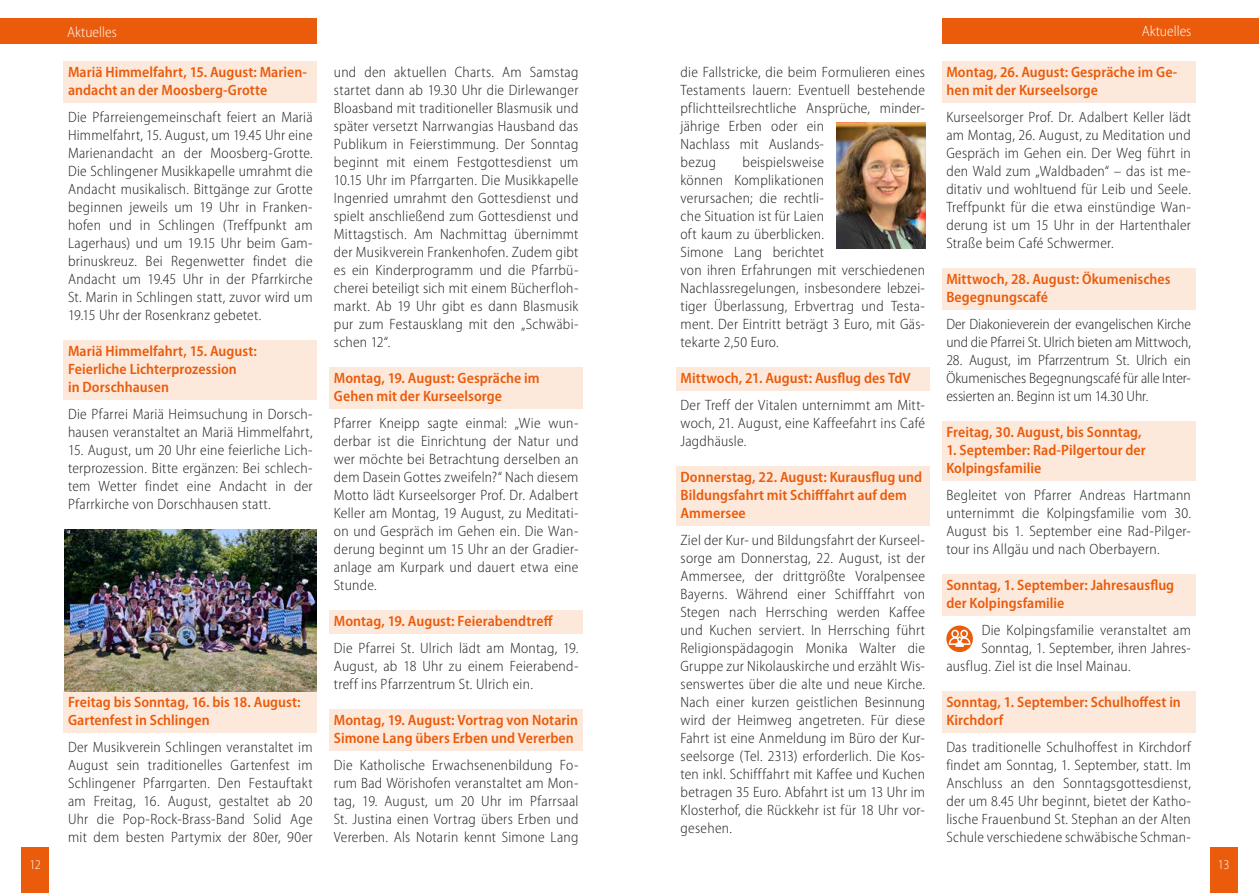
<style>
.page{position:relative;width:1259px;height:893px;background:#fff}
.page>*{position:absolute;margin:0;border:0;box-sizing:border-box;transform-origin:0 0}
.t1{font:300 semi-condensed 15px/18px "Myriad Pro";letter-spacing:.015em;color:#1d1d1b;text-align:justify}
.t2{font:600 semi-condensed 15px/18px "Myriad Pro";letter-spacing:.005em;color:#ea5b0b}
.t3{font:300 semi-condensed 15px/18px "Myriad Pro";letter-spacing:-.005em;color:#1d1d1b}
.t4{font:300 semi-condensed 15px "Myriad Pro";color:#fff}
.t5{font:300 semi-condensed 13.5px "Myriad Pro";color:#fff}
</style>
<div class="page">
<div style="left:0;top:18px;width:317px;height:26px;background:#ea5b0b"></div>
<div style="left:942px;top:18px;width:317px;height:26px;background:#ea5b0b"></div>
<div style="left:21px;top:847px;width:28px;height:46px;background:#ea5b0b"></div>
<div style="left:1209px;top:847px;width:28px;height:46px;background:#ea5b0b"></div>
<div style="left:64px;top:62px;width:253px;height:41px;background:#fde9db"></div>
<div style="left:64px;top:341px;width:253px;height:59px;background:#fde9db"></div>
<div style="left:64px;top:692px;width:253px;height:41px;background:#fde9db"></div>
<div style="left:330px;top:368px;width:253px;height:41px;background:#fde9db"></div>
<div style="left:330px;top:611px;width:253px;height:23px;background:#fde9db"></div>
<div style="left:330px;top:710px;width:253px;height:41px;background:#fde9db"></div>
<div style="left:676px;top:368px;width:253px;height:23px;background:#fde9db"></div>
<div style="left:676px;top:467px;width:253px;height:59px;background:#fde9db"></div>
<div style="left:942px;top:62px;width:253px;height:41px;background:#fde9db"></div>
<div style="left:942px;top:269px;width:253px;height:41px;background:#fde9db"></div>
<div style="left:942px;top:422px;width:253px;height:59px;background:#fde9db"></div>
<div style="left:942px;top:575px;width:253px;height:41px;background:#fde9db"></div>
<div style="left:942px;top:692px;width:253px;height:41px;background:#fde9db"></div>
<svg style="left:946px;top:626px;width:27px;height:26px"></svg>
<img style="left:64px;top:529px;width:253px;height:162px">
<img style="left:837px;top:122px;width:88px;height:126px">
<p class="t4" style="left:67px;top:24px;width:51px">Aktuelles</p>
<p class="t4" style="left:1141px;top:23px;width:51px">Aktuelles</p>
<p class="t2" style="left:68px;top:63px;width:240px">Mariä Himmelfahrt, 15. August: Marien&shy;andacht an der Moosberg-Grotte</p>
<p class="t1" style="left:68px;top:108px;width:246px">Die Pfarreiengemeinschaft feiert an Mariä Himmelfahrt, 15. August, um 19.45 Uhr eine Marienandacht an der Moosberg-Grotte.<br>Die Schlingener Musikkapelle umrahmt die Andacht musikalisch. Bittgänge zur Grotte beginnen jeweils um 19 Uhr in Franken&shy;hofen und in Schlingen (Treffpunkt am Lagerhaus) und um 19.15 Uhr beim Gam&shy;brinuskreuz. Bei Regenwetter findet die Andacht um 19.45 Uhr in der Pfarrkirche St. Marin in Schlingen statt, zuvor wird um 19.15 Uhr der Rosenkranz gebetet.</p>
<p class="t2" style="left:68px;top:342px;width:190px">Mariä Himmelfahrt, 15. August:<br>Feierliche Lichterprozession<br>in Dorschhausen</p>
<p class="t1" style="left:68px;top:405px;width:246px">Die Pfarrei Mariä Heimsuchung in Dorsch&shy;hausen veranstaltet an Mariä Himmelfahrt,</p>
<p class="t1" style="left:68px;top:441px;width:246px">15. August, um 20 Uhr eine feierliche Lich&shy;terprozession. Bitte ergänzen: Bei schlech&shy;tem Wetter findet eine Andacht in der Pfarrkirche von Dorschhausen statt.</p>
<p class="t1" style="left:334px;top:63px;width:246px">und den aktuellen Charts. Am Samstag startet dann ab 19.30 Uhr die Dirlewanger Bloasband mit traditioneller Blasmusik und später versetzt Narrwangias Hausband das Publikum in Feierstimmung. Der Sonntag beginnt mit einem Festgottesdienst um 10.15 Uhr im Pfarrgarten. Die Musikkapelle Ingenried umrahmt den Gottesdienst und spielt anschließend zum Gottesdienst und Mittagstisch. Am Nachmittag übernimmt der Musikverein Frankenhofen. Zudem gibt es ein Kinderprogramm und die Pfarrbü&shy;cherei beteiligt sich mit einem Bücherfloh&shy;markt. Ab 19 Uhr gibt es dann Blasmusik pur zum Festausklang mit den „Schwäbi&shy;schen 12“.</p>
<p class="t2" style="left:334px;top:369px;width:207px">Montag, 19. August: Gespräche im<br>Gehen mit der Kurseelsorge</p>
<p class="t1" style="left:334px;top:414px;width:246px">Pfarrer Kneipp sagte einmal: „Wie wun&shy;derbar ist die Einrichtung der Natur und wer möchte bei Betrachtung derselben an dem Dasein Gottes zweifeln?“ Nach diesem Motto lädt Kurseelsorger Prof. Dr. Adalbert Keller am Montag, 19 August, zu Meditati&shy;on und Gespräch im Gehen ein. Die Wan&shy;derung beginnt um 15 Uhr an der Gradier&shy;anlage am Kurpark und dauert etwa eine Stunde.</p>
<p class="t2" style="left:334px;top:612px;width:220px">Montag, 19. August: Feierabendtreff</p>
<p class="t1" style="left:334px;top:639px;width:246px">Die Pfarrei St. Ulrich lädt am Montag, 19.<br>August, ab 18 Uhr zu einem Feierabend&shy;treff ins Pfarrzentrum St. Ulrich ein.</p>
<p class="t2" style="left:334px;top:711px;width:246px">Montag, 19. August: Vortrag von Notarin<br>Simone Lang übers Erben und Vererben</p>
<p class="t1" style="left:334px;top:756px;width:246px">Die Katholische Erwachsenenbildung Fo&shy;rum Bad Wörishofen veranstaltet am Mon&shy;tag, 19. August, um 20 Uhr im Pfarrsaal St. Justina einen Vortrag übers Erben und Vererben. Als Notarin kennt Simone Lang</p>
<p class="t1" style="left:680px;top:63px;width:246px;text-align:left">die Fallstricke, die beim Formulieren eines<br>Testaments lauern: Eventuell bestehende pflichtteilsrechtliche Ansprüche, minder&shy;jährige Erben oder ein<br>Nachlass mit Auslands-<br>bezug</p>
<p class="t2" style="left:946px;top:63px;width:232px">Montag, 26. August: Gespräche im Ge&shy;hen mit der Kurseelsorge</p>
<p class="t1" style="left:946px;top:108px;width:246px">Kurseelsorger Prof. Dr. Adalbert Keller lädt am Montag, 26. August, zu Meditation und Gespräch im Gehen ein. Der Weg führt in den Wald zum „Waldbaden“ – das ist me&shy;ditativ und wohltuend für Leib und Seele.<br>Treffpunkt für die etwa einstündige Wan&shy;derung ist um 15 Uhr in der Hartenthaler Straße beim Café Schwermer.</p>
<p class="t2" style="left:946px;top:270px;width:226px">Mittwoch, 28. August: Ökumenisches<br>Begegnungscafé</p>
<p class="t3" style="left:946px;top:315px;width:246px">Der Diakonieverein der evangelischen Kirche und die Pfarrei St. Ulrich bieten am Mittwoch,</p>
<p class="t1" style="left:946px;top:351px;width:246px">28. August, im Pfarrzentrum St. Ulrich ein Ökumenisches Begegnungscafé für alle Inter&shy;essierten an. Beginn ist um 14.30 Uhr.</p>
<p class="t2" style="left:946px;top:423px;width:197px">Freitag, 30. August, bis Sonntag,</p>
<p class="t2" style="left:946px;top:441px;width:201px">1. September: Rad-Pilgertour der<br>Kolpingsfamilie</p>
<p class="t1" style="left:946px;top:486px;width:246px">Begleitet von Pfarrer Andreas Hartmann unternimmt die Kolpingsfamilie vom 30.<br>August bis 1. September eine Rad-Pilger&shy;tour ins Allgäu und nach Oberbayern.</p>
<p class="t2" style="left:946px;top:576px;width:229px">Sonntag, 1. September: Jahresausflug der Kolpingsfamilie</p>
<p class="t1" style="left:981px;top:621px;width:211px">Die Kolpingsfamilie veranstaltet am</p>
<p class="t1" style="left:981px;top:639px;width:211px">Sonntag, 1. September, ihren Jahres-</p>
<p class="t1" style="left:946px;top:657px;width:186px">ausflug. Ziel ist die Insel Mainau.</p>
<p class="t2" style="left:946px;top:693px;width:236px">Sonntag, 1. September: Schulhoffest in<br>Kirchdorf</p>
<p class="t1" style="left:946px;top:738px;width:246px">Das traditionelle Schulhoffest in Kirchdorf findet am Sonntag, 1. September, statt. Im Anschluss an den Sonntagsgottesdienst, der um 8.45 Uhr beginnt, bietet der Katho&shy;lische Frauenbund St. Stephan an der Alten Schule verschiedene schwäbische Schman-</p>
<p class="t1" style="left:680px;top:153px;width:246px;text-align:left;text-indent:62px">beispielsweise<br>können Komplikationen<br>verursachen; die rechtli-<br>che Situation ist für Laien<br>oft kaum zu überblicken.<br>Simone Lang berichtet<br>von ihren Erfahrungen mit verschiedenen<br>Nachlassregelungen, insbesondere lebzei&shy;tiger Überlassung, Erbvertrag und Testa&shy;ment. Der Eintritt beträgt 3 Euro, mit Gäs&shy;tekarte 2,50 Euro.</p>
<p class="t2" style="left:680px;top:369px;width:232px">Mittwoch, 21. August: Ausflug des TdV</p>
<p class="t1" style="left:680px;top:396px;width:246px">Der Treff der Vitalen unternimmt am Mitt&shy;woch, 21. August, eine Kaffeefahrt ins Café Jagdhäusle.</p>
<p class="t2" style="left:680px;top:468px;width:243px">Donnerstag, 22. August: Kurausflug und<br>Bildungsfahrt mit Schifffahrt auf dem<br>Ammersee</p>
<p class="t1" style="left:680px;top:531px;width:246px">Ziel der Kur- und Bildungsfahrt der Kurseel&shy;sorge am Donnerstag, 22. August, ist der Ammersee, der drittgrößte Voralpensee Bayerns. Während einer Schifffahrt von Stegen nach Herrsching werden Kaffee und Kuchen serviert. In Herrsching führt Religionspädagogin Monika Walter die Gruppe zur Nikolauskirche und erzählt Wis&shy;senswertes über die alte und neue Kirche.<br>Nach einer kurzen geistlichen Besinnung wird der Heimweg angetreten. Für diese Fahrt ist eine Anmeldung im Büro der Kur&shy;seelsorge (Tel. 2313) erforderlich. Die Kos&shy;ten inkl. Schifffahrt mit Kaffee und Kuchen betragen 35 Euro. Abfahrt ist um 13 Uhr im Klosterhof, die Rückkehr ist für 18 Uhr vor&shy;gesehen.</p>
<p class="t2" style="left:68px;top:693px;width:234px">Freitag bis Sonntag, 16. bis 18. August:<br>Gartenfest in Schlingen</p>
<p class="t1" style="left:68px;top:738px;width:246px">Der Musikverein Schlingen veranstaltet im August sein traditionelles Gartenfest im Schlingener Pfarrgarten. Den Festauftakt am Freitag, 16. August, gestaltet ab 20<br>Uhr die Pop-Rock-Brass-Band Solid Age mit dem besten Partymix der 80er, 90er</p>
<p class="t5" style="left:29px;top:857px;width:13px">12</p>
<p class="t5" style="left:1218px;top:857px;width:13px">13</p>
</div>
